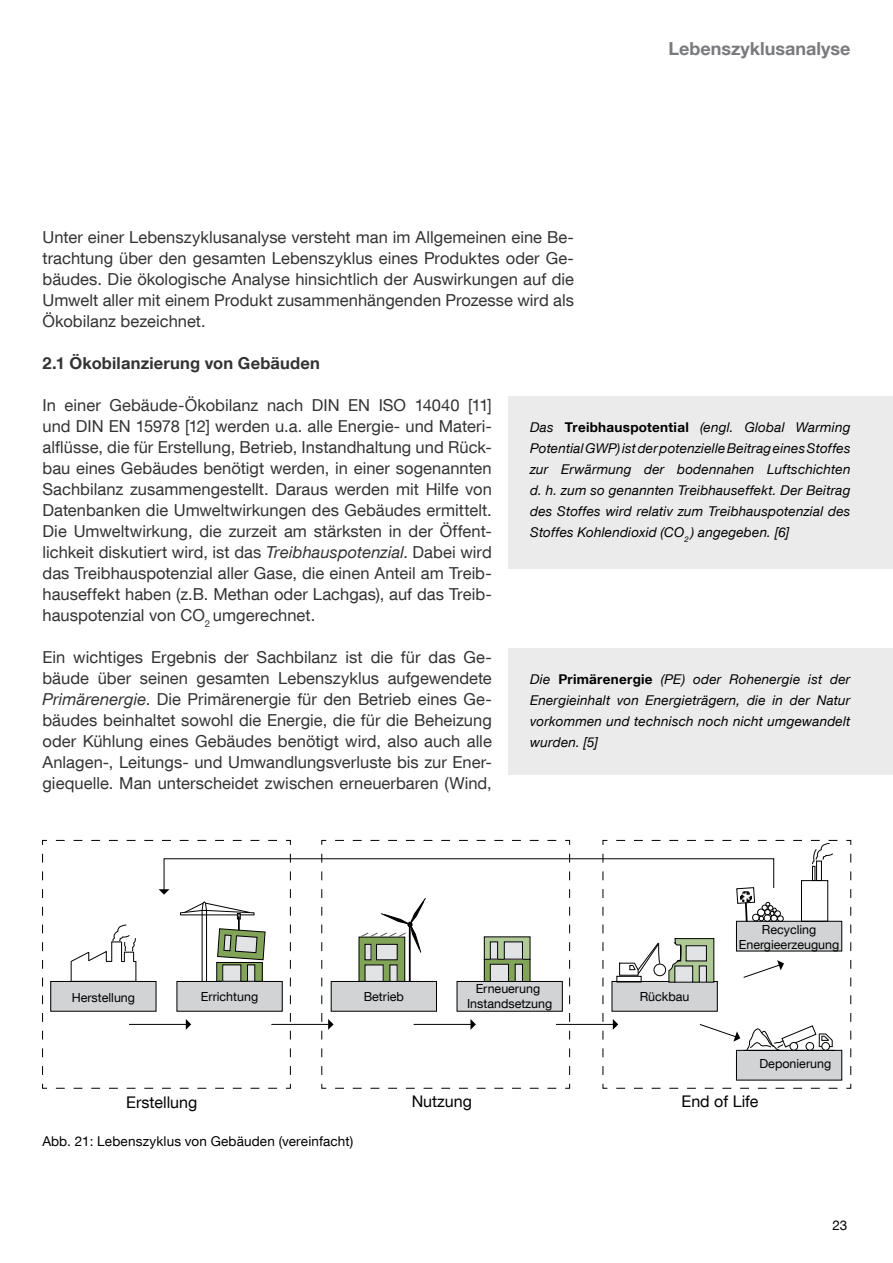
<style>
.page{position:relative;width:893px;height:1263px;background:#fff}
.page>*{position:absolute;margin:0;border:0;box-sizing:border-box;transform-origin:0 0}
.t1{font:700 18px "TUM Neue Helvetica";color:#797a7d}
.t2{font:16.5px/21px "TUM Neue Helvetica";letter-spacing:.005em;color:#333334;text-align:justify}
.t3{font:700 16.5px "TUM Neue Helvetica";letter-spacing:.01em;color:#333334}
.t4{font:16.05px "TUM Neue Helvetica";color:#000}
.t5{font:italic 13.5px/21px "TUM Neue Helvetica";letter-spacing:.015em;color:#000;text-align:justify}
.t6{font:13.5px "TUM Neue Helvetica";letter-spacing:.01em;color:#000}
.t7{font:12.45px/15px "TUM Neue Helvetica";color:#000;text-align:center}
.s1{font-style:italic}
.s2{font-weight:700;font-style:normal}
</style>
<div class="page">
<svg style="left:42px;top:839px;width:810px;height:250px"></svg>
<div style="left:509px;top:396px;width:384px;height:172px;background:#ebebec"></div>
<div style="left:509px;top:648px;width:384px;height:127px;background:#ebebec"></div>
<p class="t1" style="left:668px;top:38px;width:183px">Lebenszyklusanalyse</p>
<p class="t2" style="left:43px;top:226px;width:533px">Unter einer Lebenszyklusanalyse versteht man im Allgemeinen eine Be&shy;trachtung über den gesamten Lebenszyklus eines Produktes oder Ge&shy;bäudes. Die ökologische Analyse hinsichtlich der Auswirkungen auf die Umwelt aller mit einem Produkt zusammenhängenden Prozesse wird als Ökobilanz bezeichnet.</p>
<p class="t3" style="left:43px;top:353px;width:279px">2.1 Ökobilanzierung von Gebäuden</p>
<p class="t2" style="left:43px;top:394px;width:451px">In einer Gebäude-Ökobilanz nach DIN EN ISO 14040 [11] und DIN EN 15978 [12] werden u.a. alle Energie- und Materi&shy;alflüsse, die für Erstellung, Betrieb, Instandhaltung und Rück&shy;bau eines Gebäudes benötigt werden, in einer sogenannten Sachbilanz zusammengestellt. Daraus werden mit Hilfe von Datenbanken die Umweltwirkungen des Gebäudes ermittelt.<br>Die Umweltwirkung, die zurzeit am stärksten in der Öffent&shy;lichkeit diskutiert wird, ist das <span class="s1">Treibhauspotenzial</span>. Dabei wird das Treibhauspotenzial aller Gase, die einen Anteil am Treib&shy;hauseffekt haben (z.B. Methan oder Lachgas), auf das Treib&shy;hauspotenzial von CO<sub>2</sub> umgerechnet.</p>
<p class="t2" style="left:43px;top:646px;width:451px">Ein wichtiges Ergebnis der Sachbilanz ist die für das Ge&shy;bäude über seinen gesamten Lebenszyklus aufgewendete <span class="s1">Primärenergie</span>. Die Primärenergie für den Betrieb eines Ge&shy;bäudes beinhaltet sowohl die Energie, die für die Beheizung oder Kühlung eines Gebäudes benötigt wird, also auch alle Anlagen-, Leitungs- und Umwandlungsverluste bis zur Ener&shy;giequelle. Man unterscheidet zwischen erneuerbaren (Wind,</p>
<p class="t5" style="left:530px;top:416px;width:322px">Das <span class="s2">Treibhauspotential</span> (engl. Global Warming Potential GWP) ist der potenzielle Beitrag eines Stoffes zur Erwärmung der bodennahen Luftschichten d. h. zum so genannten Treibhauseffekt. Der Beitrag des Stoffes wird relativ zum Treibhauspotenzial des Stoffes Kohlendioxid (CO<sub>2</sub> ) angegeben. [6]</p>
<p class="t5" style="left:530px;top:668px;width:322px">Die <span class="s2">Primärenergie</span> (PE) oder Rohenergie ist der Energieinhalt von Energieträgern, die in der Natur vorkommen und technisch noch nicht umgewandelt wurden. [5]</p>
<p class="t7" style="left:467px;top:981px;width:87px">Erneuerung<br>Instandsetzung</p>
<p class="t7" style="left:72px;top:990px;width:65px">Herstellung</p>
<p class="t7" style="left:201px;top:989px;width:59px">Errichtung</p>
<p class="t7" style="left:364px;top:989px;width:42px">Betrieb</p>
<p class="t7" style="left:640px;top:989px;width:51px">Rückbau</p>
<p class="t7" style="left:739px;top:922px;width:102px">Recycling<br>Energieerzeugung</p>
<p class="t7" style="left:759px;top:1056px;width:73px">Deponierung</p>
<p class="t4" style="left:126px;top:1092px;width:73px">Erstellung</p>
<p class="t4" style="left:412px;top:1091px;width:62px">Nutzung</p>
<p class="t4" style="left:682px;top:1091px;width:79px">End of Life</p>
<p class="t6" style="left:43px;top:1133px;width:312px">Abb. 21: Lebenszyklus von Gebäuden (vereinfacht)</p>
<p class="t6" style="left:832px;top:1217px;width:16px">23</p>
</div>
